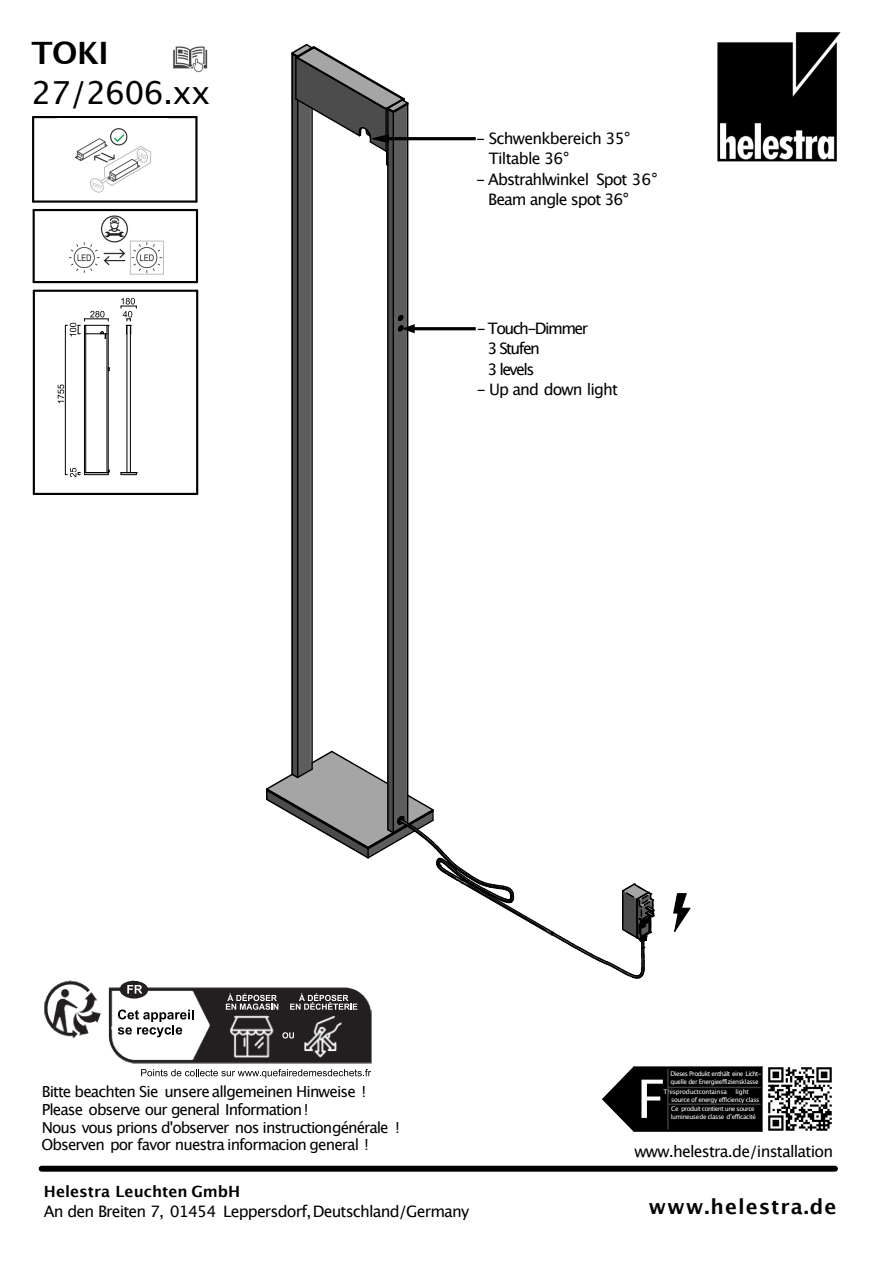
<style>
.page{position:relative;width:893px;height:1264px;background:#fff}
.page>*{position:absolute;margin:0;border:0;box-sizing:border-box;transform-origin:0 0}
.t1{font:52.95px "Lucida Grande";color:#fff}
.t2{font:31.8px "Lucida Grande";letter-spacing:-.025em;color:#000}
.t3{font:700 30.75px "Lucida Grande";color:#000}
.t4{font:700 20.55px "Lucida Grande";letter-spacing:.045em;color:#000}
.t5{font:15.75px/20.4px "Lucida Grande";letter-spacing:-.055em;color:#000}
.t6{font:15.75px/20.4px "Lucida Grande";letter-spacing:-.1em;color:#000}
.t7{font:700 15.45px "Lucida Grande";color:#000}
.t8{font:15.3px "Lucida Grande";letter-spacing:-.06em;color:#000}
.t9{font:6.3px/8.1px "Lucida Grande";letter-spacing:-.065em;color:#fff}
.t10{font:6.3px "Lucida Grande";letter-spacing:-.025em;color:#fff}
</style>
<div class="page">
<img style="left:717px;top:32px;width:124px;height:130px">
<img style="left:768px;top:1067px;width:64px;height:64px">
<div style="left:42px;top:1165px;width:793px;height:6px;background:#000"></div>
<img style="left:173px;top:46px;width:34px;height:26px">
<svg style="left:602px;top:1066px;width:160px;height:66px;background:#1d1d1d"></svg>
<hr style="left:634px;top:1129px;width:128px;height:2px;background:#000">
<hr style="left:761px;top:1066px;width:1px;height:64px;background:#000">
<hr style="left:634px;top:1066px;width:128px;height:1px;background:#000">
<hr style="left:667px;top:1069px;width:1px;height:59px;background:#3f3f3f">
<hr style="left:668px;top:1086px;width:92px;height:1px;background:#3f3f3f">
<hr style="left:668px;top:1103px;width:92px;height:1px;background:#3f3f3f">
<img style="left:45px;top:980px;width:326px;height:83px">
<div style="left:120px;top:980px;width:28px;height:18px;background:#231f20;border-radius:50%"></div>
<svg style="left:141px;top:1069px;width:230px;height:8px"></svg>
<svg style="left:226px;top:993px;width:52px;height:16px"></svg>
<svg style="left:290px;top:993px;width:67px;height:16px"></svg>
<svg style="left:282px;top:1032px;width:12px;height:6px"></svg>
<svg style="left:118px;top:1009px;width:76px;height:28px"></svg>
<svg style="left:127px;top:985px;width:15px;height:8px"></svg>
<img style="left:293px;top:165px;width:122px;height:584px">
<hr style="left:392px;top:112px;width:2px;height:720px;background:#000">
<hr style="left:387px;top:109px;width:1px;height:720px;background:#000">
<hr style="left:407px;top:104px;width:1px;height:719px;background:#000">
<hr style="left:297px;top:100px;width:1px;height:677px;background:#000">
<hr style="left:291px;top:54px;width:2px;height:720px;background:#000">
<hr style="left:311px;top:108px;width:2px;height:661px;background:#000">
<svg style="left:673px;top:893px;width:18px;height:39px"></svg>
<svg style="left:397px;top:313px;width:79px;height:20px"></svg>
<svg style="left:291px;top:44px;width:185px;height:121px"></svg>
<svg style="left:266px;top:749px;width:389px;height:230px"></svg>
<hr style="left:34px;top:289px;width:163px;height:3px;background:#000">
<hr style="left:196px;top:291px;width:2px;height:203px;background:#000">
<hr style="left:34px;top:492px;width:163px;height:3px;background:#000">
<hr style="left:33px;top:291px;width:2px;height:203px;background:#000">
<img style="left:58px;top:208px;width:117px;height:76px">
<hr style="left:33px;top:116px;width:163px;height:2px;background:#000">
<hr style="left:195px;top:117px;width:2px;height:84px;background:#000">
<hr style="left:33px;top:200px;width:163px;height:2px;background:#000">
<hr style="left:32px;top:117px;width:2px;height:84px;background:#000">
<hr style="left:34px;top:209px;width:163px;height:2px;background:#000">
<hr style="left:196px;top:210px;width:2px;height:72px;background:#000">
<hr style="left:34px;top:281px;width:163px;height:2px;background:#000">
<hr style="left:33px;top:210px;width:2px;height:72px;background:#000">
<img style="left:74px;top:128px;width:78px;height:65px">
<hr style="left:108px;top:325px;width:1px;height:147px;background:#000">
<hr style="left:107px;top:334px;width:1px;height:138px;background:#000">
<hr style="left:85px;top:334px;width:1px;height:138px;background:#000">
<hr style="left:84px;top:325px;width:1px;height:147px;background:#000">
<svg style="left:121px;top:472px;width:16px;height:3px"></svg>
<hr style="left:130px;top:325px;width:1px;height:147px;background:#000">
<hr style="left:127px;top:325px;width:1px;height:147px;background:#000">
<hr style="left:65px;top:325px;width:1px;height:149px;background:#000">
<svg style="left:121px;top:298px;width:16px;height:36px"></svg>
<svg style="left:58px;top:384px;width:6px;height:19px"></svg>
<svg style="left:65px;top:311px;width:44px;height:28px"></svg>
<svg style="left:65px;top:468px;width:44px;height:9px"></svg>
<h3 class="t3" style="left:31px;top:40px;width:79px">TOKI</h3>
<h2 class="t2" style="left:32px;top:79px;width:181px">27/2606.xx</h2>
<p class="t5" style="left:489px;top:129px;width:143px;text-indent:-13px">- Schwenkbereich 35°<br>Tiltable 36°</p>
<p class="t5" style="left:488px;top:170px;width:171px;text-indent:-12px">- Abstrahlwinkel Spot 36°<br>Beam angle spot 36°</p>
<p class="t6" style="left:487px;top:319px;width:102px;text-indent:-11px">- Touch-Dimmer<br>3 Stufen<br>3 levels</p>
<p class="t5" style="left:477px;top:380px;width:143px">- Up and down light</p>
<p class="t9" style="left:670px;top:1069px;width:93px">Dieses Produkt enthält eine Licht&shy;quelle der Energieeffiziensklasse</p>
<h1 class="t1" style="left:636px;top:1076px;width:30px">F</h1>
<p class="t10" style="left:663px;top:1089px;width:65px">Thisproductcontainsa</p>
<p class="t8" style="left:42px;top:1084px;width:326px">Bitte beachten Sie unsere allgemeinen Hinweise !</p>
<p class="t8" style="left:42px;top:1120px;width:359px">Nous vous prions d'observer nos instructiongénérale !</p>
<p class="t9" style="left:671px;top:1088px;width:90px;line-height:7.5px;text-indent:64px">light source of energy efficiency class</p>
<p class="t9" style="left:670px;top:1103px;width:87px;line-height:8.9px">Ce produit contient une source lumineusede classe dʼefficacité</p>
<p class="t8" style="left:42px;top:1102px;width:268px">Please observe our general Information !</p>
<p class="t8" style="left:42px;top:1137px;width:329px">Observen por favor nuestra informacion general !</p>
<p class="t5" style="left:634px;top:1141px;width:200px">www.helestra.de/installation</p>
<p class="t7" style="left:44px;top:1184px;width:198px">Helestra Leuchten GmbH</p>
<p class="t5" style="left:44px;top:1201px;width:427px">An den Breiten 7, 01454 Leppersdorf,Deutschland/Germany</p>
<h3 class="t4" style="left:648px;top:1197px;width:190px">www.helestra.de</h3>
</div>
